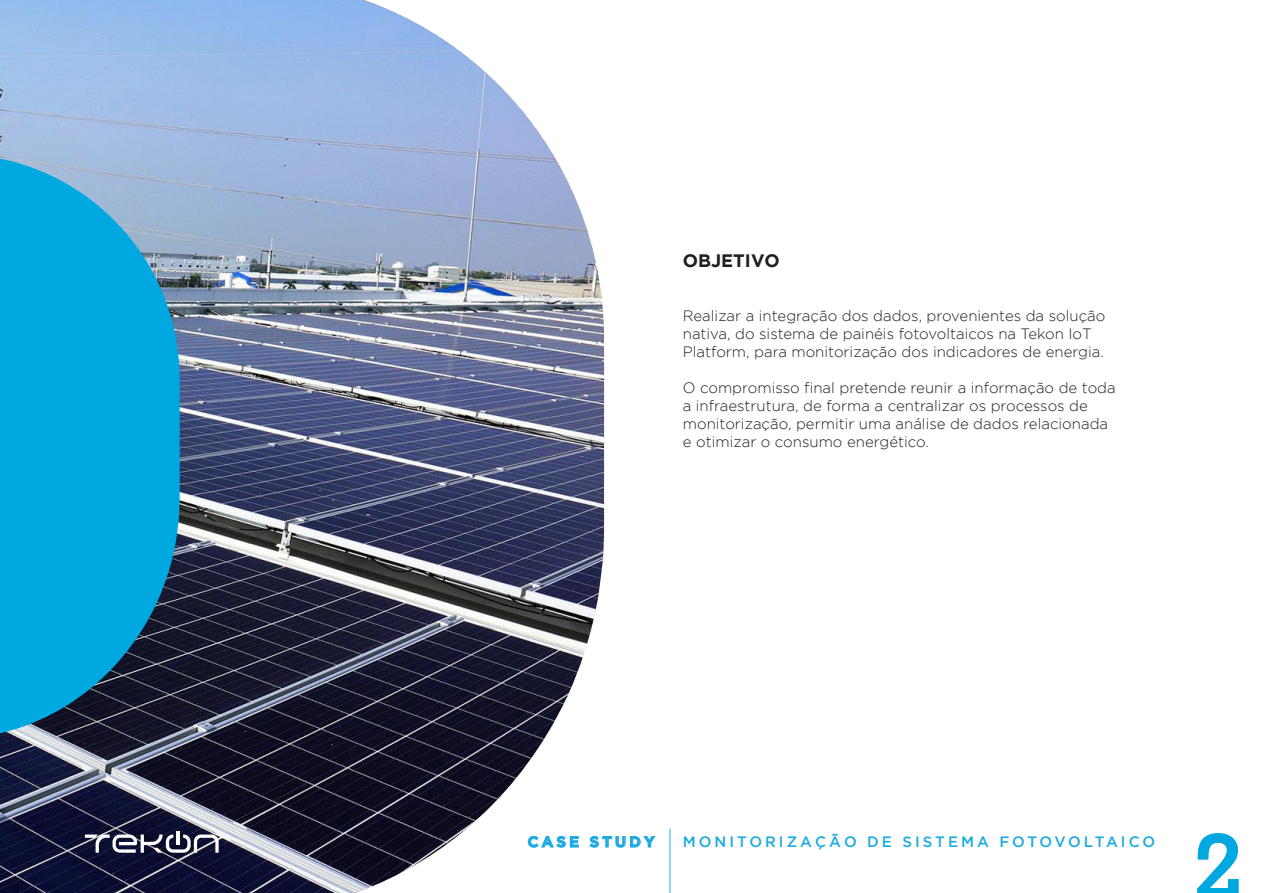
<style>
.page{position:relative;width:1263px;height:893px;background:#fff}
.page>*{position:absolute;margin:0;border:0;box-sizing:border-box;transform-origin:0 0}
.t1{font:700 90px "Geometric Slab 703 BT";color:#00a8e2}
.t2{font:700 18px "Gotham";color:#241f1f}
.t3{font:300 15px/18px "Gotham";color:#241f1f}
.t4{font:500 15px "Gotham";letter-spacing:.2em;color:#1caae2}
.t5{font:700 15px "Gotham";letter-spacing:.2em;color:#1caae2}
</style>
<div class="page">
<img style="left:0;top:0;width:604px;height:893px">
<svg style="left:0;top:154px;width:180px;height:585px;background:#149acd"></svg>
<svg style="left:528px;top:836px;width:51px;height:12px"></svg>
<svg style="left:590px;top:836px;width:65px;height:12px"></svg>
<hr style="left:670px;top:828px;width:1px;height:65px;background:#1caae2">
<hr style="left:177px;top:831px;width:3px;height:14px;background:#fff">
<svg style="left:85px;top:834px;width:134px;height:19px"></svg>
<p class="t2" style="left:683px;top:251px;width:99px">OBJETIVO</p>
<p class="t3" style="left:683px;top:307px;width:424px">Realizar a integração dos dados, provenientes da solução nativa, do sistema de painéis fotovoltaicos na Tekon IoT<br>Platform, para monitorização dos indicadores de energia.</p>
<p class="t3" style="left:683px;top:379px;width:434px">O compromisso final pretende reunir a informação de toda a infraestrutura, de forma a centralizar os processos de monitorização, permitir uma análise de dados relacionada e otimizar o consumo energético.</p>
<p class="t5" style="left:527px;top:833px;width:129px">CASE STUDY</p>
<p class="t4" style="left:683px;top:833px;width:474px">MONITORIZAÇÃO DE SISTEMA FOTOVOLTAICO</p>
<h1 class="t1" style="left:1193px;top:811px;width:50px">2</h1>
</div>
